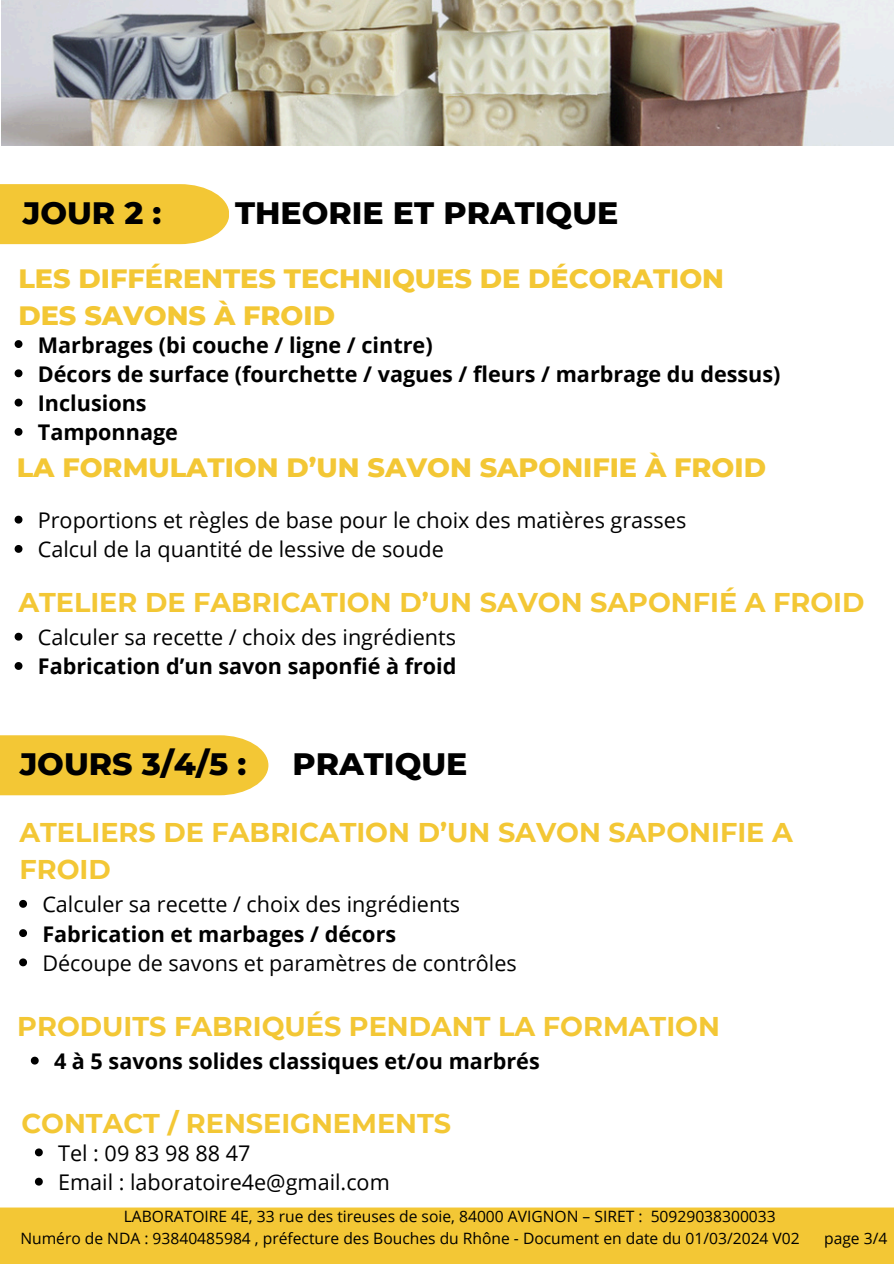
<style>
.page{position:relative;width:894px;height:1264px;background:#fff}
.page>*{position:absolute;margin:0;border:0;box-sizing:border-box;transform-origin:0 0}
.t1{font:800 31.5px "Montserrat";color:#000}
.t2{font:700 27px/37.2px "Montserrat";color:#f3c735}
.t3{font:800 27px/37.2px "Montserrat";color:#f3c735}
.t4{font:21.6px/29.2px "Open Sans";color:#000}
.t5{font:700 21.6px/29.2px "Open Sans";color:#000}
.t6{font:15.6px/21.3px "Open Sans";color:#000}
</style>
<div class="page">
<div style="left:0;top:1207px;width:893px;height:56px;background:#f3c735"></div>
<div style="left:0;top:184px;width:229px;height:60px;background:#f3c735"></div>
<div style="left:0;top:735px;width:268px;height:60px;background:#f3c735"></div>
<svg style="left:19px;top:899px;width:8px;height:8px"></svg>
<svg style="left:19px;top:929px;width:8px;height:8px"></svg>
<svg style="left:19px;top:958px;width:8px;height:8px"></svg>
<svg style="left:31px;top:1056px;width:8px;height:8px"></svg>
<svg style="left:35px;top:1148px;width:8px;height:8px"></svg>
<svg style="left:35px;top:1177px;width:8px;height:8px"></svg>
<img style="left:1px;top:0;width:892px;height:146px">
<svg style="left:15px;top:340px;width:7px;height:8px"></svg>
<svg style="left:15px;top:369px;width:7px;height:8px"></svg>
<svg style="left:15px;top:398px;width:7px;height:8px"></svg>
<svg style="left:15px;top:428px;width:7px;height:8px"></svg>
<svg style="left:15px;top:515px;width:7px;height:8px"></svg>
<svg style="left:15px;top:545px;width:7px;height:8px"></svg>
<svg style="left:15px;top:632px;width:7px;height:8px"></svg>
<svg style="left:15px;top:662px;width:7px;height:8px"></svg>
<h1 class="t1" style="left:23px;top:189px;width:140px">JOUR 2 :</h1>
<h1 class="t1" style="left:235px;top:189px;width:385px">THEORIE ET PRATIQUE</h1>
<p class="t3" style="left:18px;top:258px;width:707px">LES DIFFÉRENTES TECHNIQUES DE DÉCORATION<br>DES SAVONS À FROID</p>
<p class="t5" style="left:38px;top:329px;width:744px">Marbrages (bi couche / ligne / cintre)<br>Décors de surface (fourchette / vagues / fleurs / marbrage du dessus)<br>Inclusions<br>Tamponnage</p>
<p class="t3" style="left:17px;top:447px;width:750px">LA FORMULATION D’UN SAVON SAPONIFIE À FROID</p>
<p class="t4" style="left:38px;top:505px;width:649px">Proportions et règles de base pour le choix des matières grasses<br>Calcul de la quantité de lessive de soude</p>
<p class="t2" style="left:18px;top:582px;width:847px">ATELIER DE FABRICATION D’UN SAVON SAPONFIÉ A FROID</p>
<p class="t4" style="left:38px;top:622px;width:419px">Calculer sa recette / choix des ingrédients</p>
<p class="t5" style="left:38px;top:651px;width:420px">Fabrication d’un savon saponfié à froid</p>
<h1 class="t1" style="left:20px;top:740px;width:228px">JOURS 3/4/5 :</h1>
<h1 class="t1" style="left:292px;top:740px;width:176px">PRATIQUE</h1>
<p class="t2" style="left:19px;top:812px;width:774px">ATELIERS DE FABRICATION D’UN SAVON SAPONIFIE A<br>FROID</p>
<p class="t4" style="left:42px;top:889px;width:419px">Calculer sa recette / choix des ingrédients</p>
<p class="t5" style="left:42px;top:918px;width:355px">Fabrication et marbages / décors</p>
<p class="t4" style="left:42px;top:947px;width:476px">Découpe de savons et paramètres de contrôles</p>
<p class="t2" style="left:17px;top:1006px;width:704px">PRODUITS FABRIQUÉS PENDANT LA FORMATION</p>
<p class="t5" style="left:54px;top:1046px;width:487px">4 à 5 savons solides classiques et/ou marbrés</p>
<p class="t2" style="left:21px;top:1103px;width:431px">CONTACT / RENSEIGNEMENTS</p>
<p class="t4" style="left:58px;top:1137px;width:333px">Tel : 09 83 98 88 47<br>Email : laboratoire4e@gmail.com</p>
<p class="t6" style="left:20px;top:1205px;width:780px;text-indent:103px">LABORATOIRE 4E, 33 rue des tireuses de soie, 84000 AVIGNON – SIRET : 50929038300033<br>Numéro de NDA : 93840485984 , préfecture des Bouches du Rhône - Document en date du 01/03/2024 V02</p>
<p class="t6" style="left:823px;top:1226px;width:65px">page 3/4</p>
</div>
